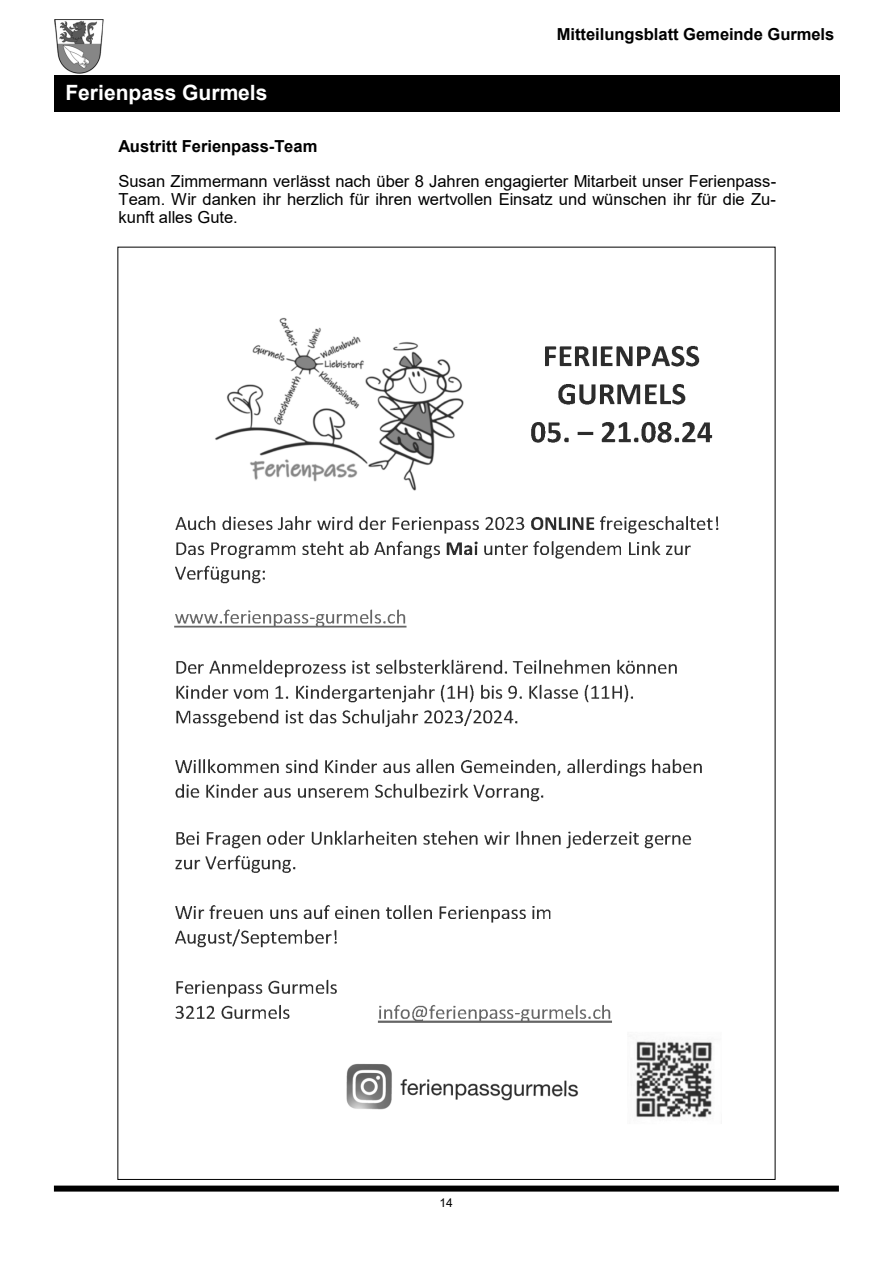
<style>
.page{position:relative;width:893px;height:1263px;background:#fff}
.page>*{position:absolute;margin:0;border:0;box-sizing:border-box;transform-origin:0 0}
.t1{font:700 21px "Arial";color:#fff}
.t2{font:16.5px/18px "Arial";color:#000;text-align:justify}
.t3{font:700 16.5px "Arial";color:#000}
.t4{font:12px "Arial";color:#000}
</style>
<div class="page">
<img style="left:54px;top:19px;width:50px;height:54px">
<div style="left:54px;top:75px;width:786px;height:36px;background:#000"></div>
<div style="left:54px;top:1185px;width:785px;height:6px;background:#000"></div>
<img style="left:174px;top:317px;width:545px;height:801px">
<p class="t3" style="left:557px;top:23px;width:279px">Mitteilungsblatt Gemeinde Gurmels</p>
<p class="t1" style="left:65px;top:78px;width:204px">Ferienpass Gurmels</p>
<p class="t3" style="left:118px;top:134px;width:201px">Austritt Ferienpass-Team</p>
<p class="t2" style="left:118px;top:172px;width:659px">Susan Zimmermann verlässt nach über 8 Jahren engagierter Mitarbeit unser Ferienpass-Team. Wir danken ihr herzlich für ihren wertvollen Einsatz und wünschen ihr für die Zu&shy;kunft alles Gute.</p>
<p class="t4" style="left:440px;top:1194px;width:15px">14</p>
</div>
